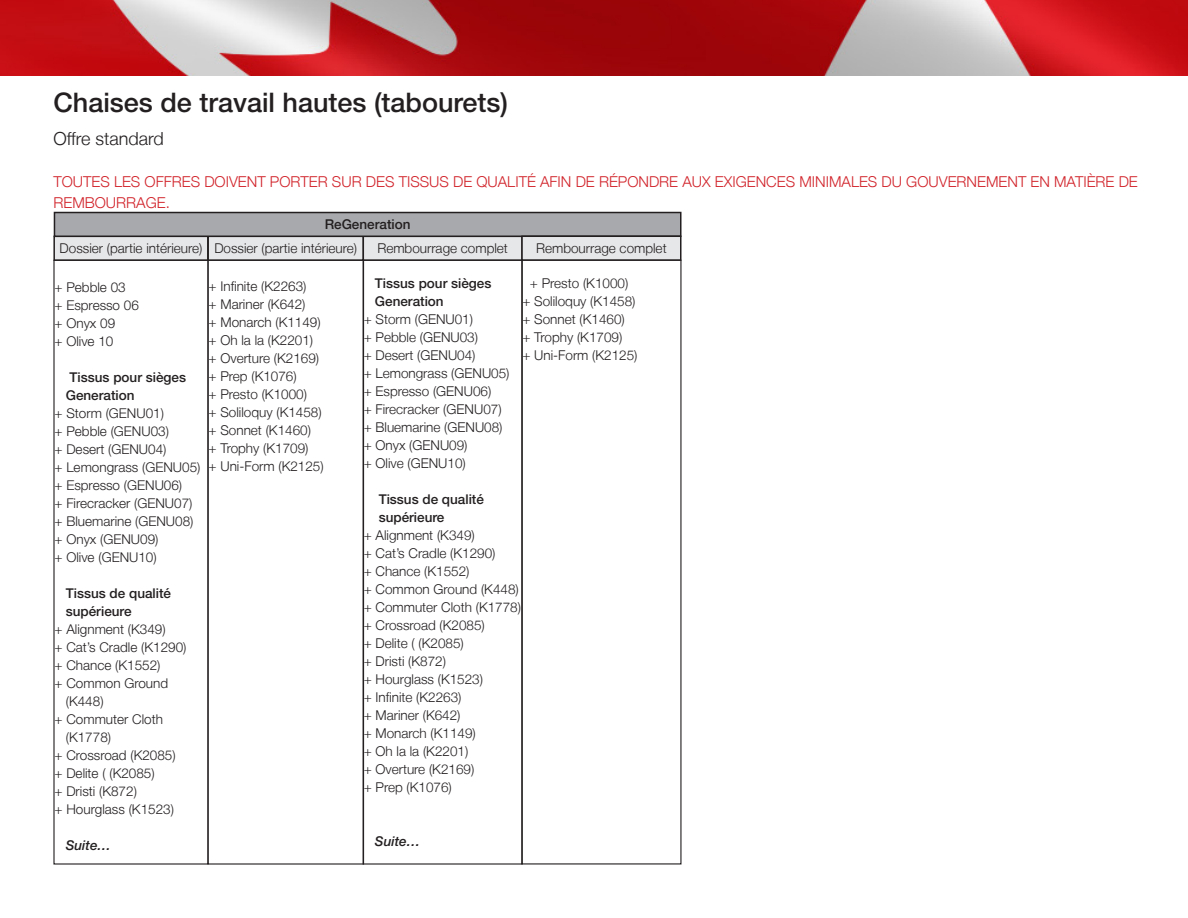
<style>
.page{position:relative;width:1188px;height:918px;background:#fff}
.page>*{position:absolute;margin:0;border:0;box-sizing:border-box;transform-origin:0 0}
.TOC_11pt_Black{font:500 27px "Helvetica Neue LT Std";color:#231f20}
.t1{font:300 18px "Helvetica Neue LT";color:#231f20}
.t2{font:300 15px/21px "Helvetica Neue LT";color:#d1232a}
.t3{font:300 13.5px "Helvetica Neue LT";color:#231f20}
.t4{font:300 13.5px/18px "Helvetica Neue LT Std";color:#231f20}
.t5{font:500 13.5px/18px "Helvetica Neue LT Std";color:#231f20}
.t6{font:italic 500 13.5px "Helvetica Neue LT Std";color:#231f20}
.t7{font:500 13.5px "Helvetica Neue LT";color:#231f20}
.s1{font-family:"Helvetica Neue LT"}
</style>
<div class="page">
<img style="left:0;top:0;width:1188px;height:76px">
<div style="left:207px;top:260px;width:157px;height:605px;border:1px solid #231f20"></div>
<div style="left:54px;top:236px;width:154px;height:24px;background:#e6e7e9"></div>
<div style="left:53px;top:236px;width:156px;height:25px;border:2px solid #231f20"></div>
<div style="left:208px;top:236px;width:155px;height:24px;background:#e6e7e9"></div>
<div style="left:207px;top:236px;width:157px;height:25px;border:2px solid #231f20"></div>
<div style="left:363px;top:236px;width:159px;height:24px;background:#e6e7e9"></div>
<div style="left:363px;top:236px;width:160px;height:25px;border:2px solid #231f20"></div>
<div style="left:54px;top:213px;width:627px;height:23px;background:#a8a9ad"></div>
<div style="left:54px;top:212px;width:628px;height:25px;border:2px solid #231f20"></div>
<div style="left:521px;top:260px;width:161px;height:605px;border:1px solid #231f20"></div>
<div style="left:522px;top:236px;width:159px;height:24px;background:#e6e7e9"></div>
<div style="left:521px;top:236px;width:161px;height:25px;border:2px solid #231f20"></div>
<p class="TOC_11pt_Black" style="left:53px;top:87px;width:456px">Chaises de travail hautes (tabourets)</p>
<p class="t1" style="left:53px;top:127px;width:112px">Offre standard</p>
<p class="t2" style="left:53px;top:171px;width:1086px">TOUTES LES OFFRES DOIVENT PORTER SUR DES TISSUS DE QUALITÉ AFIN DE RÉPONDRE AUX EXIGENCES MINIMALES DU GOUVERNEMENT EN MATIÈRE DE<br>REMBOURRAGE.</p>
<p class="t7" style="left:325px;top:216px;width:87px">ReGeneration</p>
<p class="t3" style="left:60px;top:240px;width:144px">Dossier (partie intérieure)</p>
<p class="t3" style="left:214px;top:240px;width:144px">Dossier (partie intérieure)</p>
<p class="t3" style="left:377px;top:240px;width:132px">Rembourrage complet</p>
<p class="t3" style="left:536px;top:240px;width:132px">Rembourrage complet</p>
<p class="t4" style="left:55px;top:278px;width:73px"><span class="s1">+</span> Pebble 03</p>
<p class="t4" style="left:55px;top:296px;width:86px"><span class="s1">+</span> Espresso 06</p>
<p class="t4" style="left:55px;top:314px;width:62px"><span class="s1">+</span> Onyx 09</p>
<p class="t4" style="left:55px;top:332px;width:60px"><span class="s1">+</span> Olive 10</p>
<p class="t5" style="left:70px;top:368px;width:118px">Tissus pour sièges</p>
<p class="t5" style="left:66px;top:386px;width:70px">Generation</p>
<p class="t4" style="left:55px;top:404px;width:111px"><span class="s1">+</span> Storm (GENU01)</p>
<p class="t4" style="left:55px;top:422px;width:116px"><span class="s1">+</span> Pebble (GENU03)</p>
<p class="t4" style="left:55px;top:440px;width:113px"><span class="s1">+</span> Desert (GENU04)</p>
<p class="t4" style="left:55px;top:458px;width:147px"><span class="s1">+</span> Lemongrass (GENU05)</p>
<p class="t4" style="left:55px;top:476px;width:129px"><span class="s1">+</span> Espresso (GENU06)</p>
<p class="t4" style="left:55px;top:494px;width:139px"><span class="s1">+</span> Firecracker (GENU07)</p>
<p class="t4" style="left:55px;top:512px;width:140px"><span class="s1">+</span> Bluemarine (GENU08)</p>
<p class="t4" style="left:55px;top:530px;width:105px"><span class="s1">+</span> Onyx (GENU09)</p>
<p class="t4" style="left:55px;top:548px;width:104px"><span class="s1">+</span> Olive (GENU10)</p>
<p class="t5" style="left:66px;top:584px;width:107px">Tissus de qualité supérieure</p>
<p class="t4" style="left:55px;top:620px;width:113px"><span class="s1">+</span> Alignment (K349)</p>
<p class="t4" style="left:55px;top:638px;width:133px"><span class="s1">+</span> Cat’s Cradle (K1290)</p>
<p class="t4" style="left:55px;top:656px;width:107px"><span class="s1">+</span> Chance (K1552)</p>
<p class="t4" style="left:66px;top:674px;width:104px;text-indent:-11px"><span class="s1">+</span> Common Ground (K448)</p>
<p class="t4" style="left:66px;top:710px;width:99px;text-indent:-11px"><span class="s1">+</span> Commuter Cloth (K1778)</p>
<p class="t4" style="left:55px;top:746px;width:123px"><span class="s1">+</span> Crossroad (K2085)</p>
<p class="t4" style="left:55px;top:764px;width:102px"><span class="s1">+</span> Delite ( (K2085)</p>
<p class="t4" style="left:55px;top:782px;width:84px"><span class="s1">+</span> Dristi (K872)</p>
<p class="t4" style="left:55px;top:800px;width:121px"><span class="s1">+</span> Hourglass (K1523)</p>
<p class="t6" style="left:66px;top:837px;width:47px">Suite…</p>
<p class="t4" style="left:209px;top:277px;width:99px"><span class="s1">+</span> Infinite (K2263)</p>
<p class="t4" style="left:209px;top:295px;width:98px"><span class="s1">+</span> Mariner (K642)</p>
<p class="t4" style="left:209px;top:313px;width:114px"><span class="s1">+</span> Monarch (K1149)</p>
<p class="t3" style="left:209px;top:332px;width:106px">+ Oh la la (K2201)</p>
<p class="t3" style="left:209px;top:350px;width:112px">+ Overture (K2169)</p>
<p class="t3" style="left:209px;top:368px;width:90px">+ Prep (K1076)</p>
<p class="t3" style="left:209px;top:386px;width:100px">+ Presto (K1000)</p>
<p class="t3" style="left:209px;top:404px;width:115px">+ Soliloquy (K1458)</p>
<p class="t3" style="left:209px;top:422px;width:104px">+ Sonnet (K1460)</p>
<p class="t3" style="left:209px;top:440px;width:101px">+ Trophy (K1709)</p>
<p class="t3" style="left:209px;top:458px;width:117px">+ Uni-Form (K2125)</p>
<p class="t3" style="left:530px;top:275px;width:100px">+ Presto (K1000)</p>
<p class="t3" style="left:522px;top:293px;width:115px">+ Soliloquy (K1458)</p>
<p class="t3" style="left:522px;top:311px;width:104px">+ Sonnet (K1460)</p>
<p class="t3" style="left:522px;top:329px;width:101px">+ Trophy (K1709)</p>
<p class="t3" style="left:522px;top:347px;width:117px">+ Uni-Form (K2125)</p>
<p class="t5" style="left:375px;top:275px;width:118px">Tissus pour sièges</p>
<p class="t5" style="left:375px;top:293px;width:70px">Generation</p>
<p class="t3" style="left:364px;top:311px;width:111px">+ Storm (GENU01)</p>
<p class="t3" style="left:364px;top:329px;width:116px">+ Pebble (GENU03)</p>
<p class="t3" style="left:364px;top:347px;width:113px">+ Desert (GENU04)</p>
<p class="t3" style="left:364px;top:365px;width:147px">+ Lemongrass (GENU05)</p>
<p class="t3" style="left:364px;top:383px;width:129px">+ Espresso (GENU06)</p>
<p class="t3" style="left:364px;top:401px;width:139px">+ Firecracker (GENU07)</p>
<p class="t3" style="left:364px;top:419px;width:140px">+ Bluemarine (GENU08)</p>
<p class="t3" style="left:364px;top:437px;width:105px">+ Onyx (GENU09)</p>
<p class="t3" style="left:364px;top:455px;width:104px">+ Olive (GENU10)</p>
<p class="t5" style="left:379px;top:491px;width:107px">Tissus de qualité supérieure</p>
<p class="t3" style="left:364px;top:527px;width:113px">+ Alignment (K349)</p>
<p class="t3" style="left:364px;top:545px;width:133px">+ Cat’s Cradle (K1290)</p>
<p class="t3" style="left:364px;top:563px;width:107px">+ Chance (K1552)</p>
<p class="t3" style="left:364px;top:581px;width:157px">+ Common Ground (K448)</p>
<p class="t3" style="left:364px;top:599px;width:159px">+ Commuter Cloth (K1778)</p>
<p class="t3" style="left:364px;top:617px;width:123px">+ Crossroad (K2085)</p>
<p class="t3" style="left:364px;top:635px;width:102px">+ Delite ( (K2085)</p>
<p class="t3" style="left:364px;top:653px;width:84px">+ Dristi (K872)</p>
<p class="t3" style="left:364px;top:671px;width:121px">+ Hourglass (K1523)</p>
<p class="t3" style="left:364px;top:689px;width:99px">+ Infinite (K2263)</p>
<p class="t3" style="left:364px;top:707px;width:98px">+ Mariner (K642)</p>
<p class="t3" style="left:364px;top:725px;width:114px">+ Monarch (K1149)</p>
<p class="t3" style="left:364px;top:743px;width:106px">+ Oh la la (K2201)</p>
<p class="t3" style="left:364px;top:761px;width:112px">+ Overture (K2169)</p>
<p class="t3" style="left:364px;top:779px;width:90px">+ Prep (K1076)</p>
<p class="t6" style="left:375px;top:834px;width:47px">Suite…</p>
</div>
